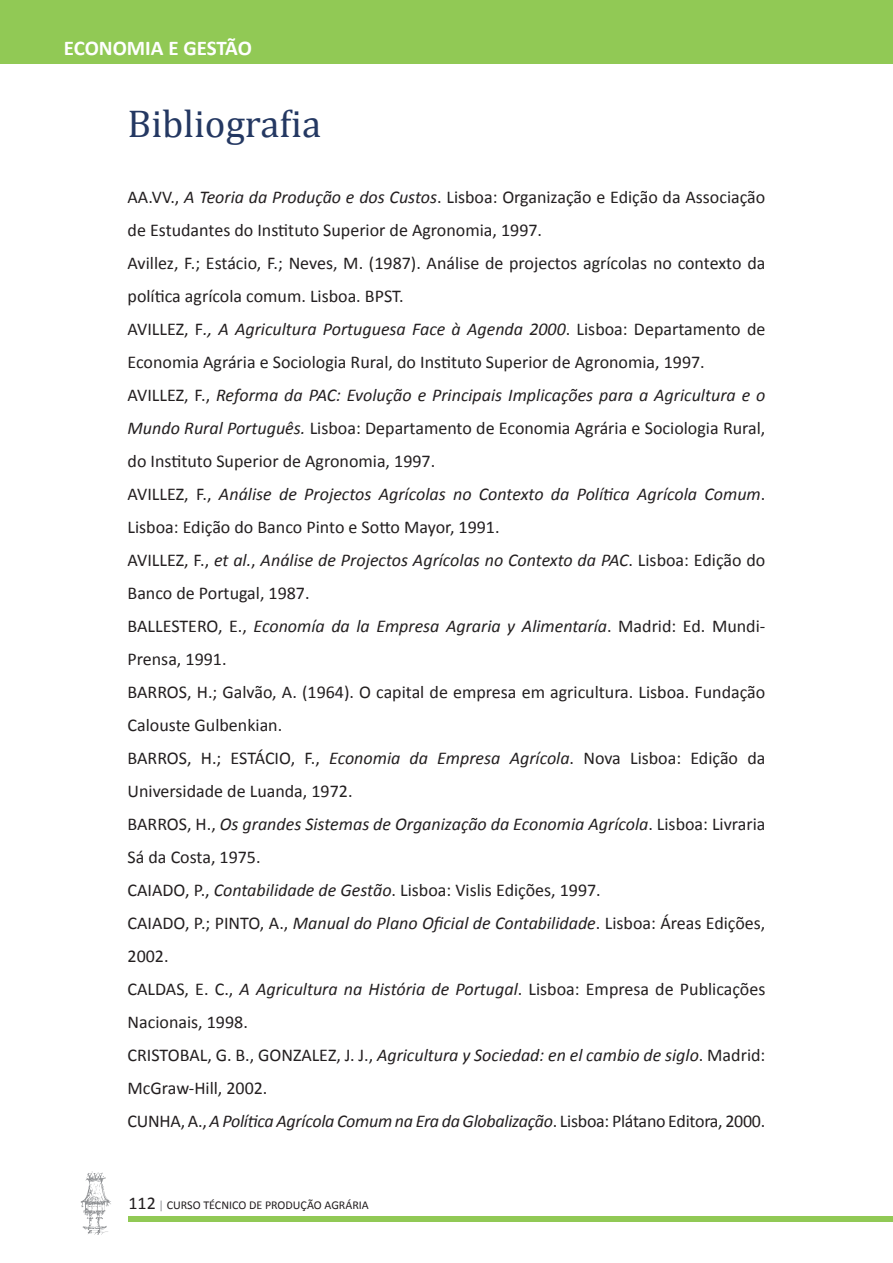
<style>
.page{position:relative;width:893px;height:1263px;background:#fff}
.page>*{position:absolute;margin:0;border:0;box-sizing:border-box;transform-origin:0 0}
.Tx_Título{font:39px "Cambria";color:#243862}
.t1{font:700 21px "Calibri";letter-spacing:-.005em;color:#fff}
.Tx_Normal{font:18px/33px "Calibri";color:#231f20}
.Tx_Normal-2{font:italic 18px/33px "Calibri";color:#231f20}
.t2{font:12px "Calibri";color:#231f20}
.s1{font-style:italic}
.s2{font-style:normal}
.s3{font-size:18px}
.s4{color:#8f9194}
</style>
<div class="page">
<div style="left:128px;top:1216px;width:765px;height:5px;background:#91c955"></div>
<div style="left:0;top:0;width:893px;height:64px;background:#91c955"></div>
<svg style="left:80px;top:1171px;width:31px;height:64px"></svg>
<p class="t1" style="left:64px;top:35px;width:190px">ECONOMIA E GESTÃO</p>
<p class="Tx_Título" style="left:128px;top:100px;width:195px">Bibliografia</p>
<p class="Tx_Normal" style="left:128px;top:180px;width:639px">AA.VV., <span class="s1">A Teoria da Produção e dos Custos</span>. Lisboa: Organização e Edição da Associação de Estudantes do Instituto Superior de Agronomia, 1997.</p>
<p class="Tx_Normal" style="left:128px;top:246px;width:639px">Avillez, F.; Estácio, F.; Neves, M. (1987). Análise de projectos agrícolas no contexto da política agrícola comum. Lisboa. BPST.</p>
<p class="Tx_Normal" style="left:128px;top:312px;width:639px">AVILLEZ, F<span class="s1">., A Agricultura Portuguesa Face à Agenda 2000</span>. Lisboa: Departamento de<br>Economia Agrária e Sociologia Rural, do Instituto Superior de Agronomia, 1997.</p>
<p class="Tx_Normal" style="left:128px;top:378px;width:639px;text-align:justify">AVILLEZ, F., <span class="s1">Reforma da PAC: Evolução e Principais Implicações para a Agricultura e o Mundo Rural Português.</span> Lisboa: Departamento de Economia Agrária e Sociologia Rural, do Instituto Superior de Agronomia, 1997.</p>
<p class="Tx_Normal-2" style="left:128px;top:476px;width:639px"><span class="s2">AVILLEZ, F.,</span> Análise de Projectos Agrícolas no Contexto da Política Agrícola Comum<span class="s2">.<br>Lisboa: Edição do Banco Pinto e Sotto Mayor, 1991.</span></p>
<p class="Tx_Normal" style="left:128px;top:543px;width:639px">AVILLEZ, F., <span class="s1">et al.</span>, <span class="s1">Análise de Projectos Agrícolas no Contexto da PAC</span>. Lisboa: Edição do<br>Banco de Portugal, 1987.</p>
<p class="Tx_Normal" style="left:128px;top:609px;width:639px">BALLESTERO, E., <span class="s1">Economía da la Empresa Agraria y Alimentaría</span>. Madrid: Ed. Mundi-<br>Prensa, 1991.</p>
<p class="Tx_Normal" style="left:128px;top:675px;width:639px">BARROS, H.; Galvão, A. (1964). O capital de empresa em agricultura. Lisboa. Fundação<br>Calouste Gulbenkian.</p>
<p class="Tx_Normal" style="left:128px;top:741px;width:639px">BARROS, H.; ESTÁCIO, F., <span class="s1">Economia da Empresa Agrícola</span>. Nova Lisboa: Edição da<br>Universidade de Luanda, 1972.</p>
<p class="Tx_Normal-2" style="left:128px;top:806px;width:639px"><span class="s2">BARROS, H.,</span> Os grandes Sistemas de Organização da Economia Agrícola<span class="s2">. Lisboa: Livraria<br>Sá da Costa, 1975.</span></p>
<p class="Tx_Normal" style="left:128px;top:873px;width:475px">CAIADO, P., <span class="s1">Contabilidade de Gestão</span>. Lisboa: Vislis Edições, 1997.</p>
<p class="Tx_Normal" style="left:128px;top:906px;width:639px">CAIADO, P.; PINTO, A., <span class="s1">Manual do Plano Oficial de Contabilidade</span>. Lisboa: Áreas Edições,<br>2002.</p>
<p class="Tx_Normal" style="left:128px;top:972px;width:639px">CALDAS, E. C., <span class="s1">A Agricultura na História de Portugal</span>. Lisboa: Empresa de Publicações<br>Nacionais, 1998.</p>
<p class="Tx_Normal" style="left:128px;top:1038px;width:639px">CRISTOBAL, G. B., GONZALEZ, J. J., <span class="s1">Agricultura y Sociedad: en el cambio de siglo</span>. Madrid:<br>McGraw-Hill, 2002.</p>
<p class="Tx_Normal-2" style="left:128px;top:1103px;width:639px"><span class="s2">CUNHA, A.,</span> A Política Agrícola Comum na Era da Globalização<span class="s2">. Lisboa: Plátano Editora, 2000.</span></p>
<p class="t2" style="left:128px;top:1197px;width:242px"><span class="s3">112</span> <span class="s4">|</span> CURSO TÉCNICO DE PRODUÇÃO AGRÁRIA</p>
</div>
